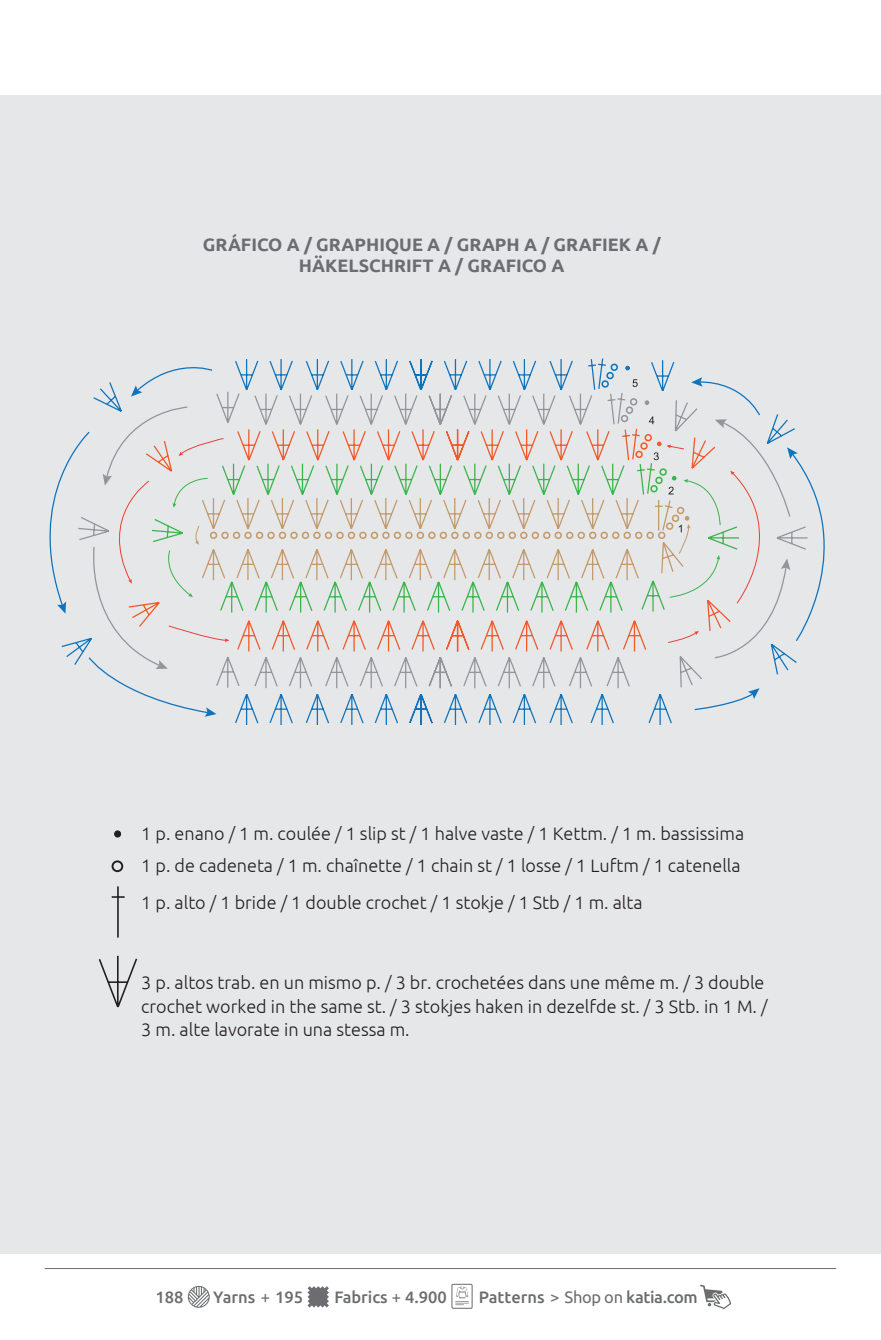
<style>
.page{position:relative;width:881px;height:1340px;background:#fff}
.page>*{position:absolute;margin:0;border:0;box-sizing:border-box;transform-origin:0 0}
.leaflet{font:300 18px/23.6px "Ubuntu";color:#231f20}
.t1{font:700 18px "Ubuntu";color:#6c6d70}
.t2{font:500 16.43px "Ubuntu";color:#6c6d70}
.t3{font:16.43px "Ubuntu";color:#6c6d70}
.s1{font-weight:400}
</style>
<div class="page">
<hr style="left:45px;top:1268px;width:791px;height:1px;background:#6c6d70">
<svg style="left:700px;top:1284px;width:31px;height:25px"></svg>
<svg style="left:188px;top:1286px;width:22px;height:21px"></svg>
<svg style="left:307px;top:1286px;width:22px;height:21px"></svg>
<svg style="left:451px;top:1283px;width:21px;height:25px"></svg>
<div style="left:0;top:95px;width:880px;height:1158px;background:#e6e7e9"></div>
<svg style="left:49px;top:358px;width:776px;height:358px"></svg>
<div style="left:111px;top:860px;width:12px;height:12px;border:2px solid #231f20;border-radius:50%"></div>
<div style="left:114px;top:830px;width:7px;height:7px;border:1px solid #231f20;border-radius:50%"></div>
<svg style="left:98px;top:955px;width:40px;height:53px"></svg>
<hr style="left:117px;top:886px;width:2px;height:51px;background:#231f20">
<p class="t1" style="left:203px;top:233px;width:459px">GRÁFICO A / GRAPHIQUE A / GRAPH A / GRAFIEK A /</p>
<p class="t1" style="left:299px;top:255px;width:267px">HÄKELSCHRIFT A / GRAFICO A</p>
<p class="leaflet" style="left:141px;top:821px;width:604px">1 p. enano / 1 m. coulée / 1 slip st / 1 halve vaste / 1 Kettm. / 1 m. bassissima</p>
<p class="leaflet" style="left:141px;top:853px;width:600px">1 p. de cadeneta / 1 m. chaînette / 1 chain st / 1 losse / 1 Luftm / 1 catenella</p>
<p class="leaflet" style="left:141px;top:890px;width:502px">1 p. alto / 1 bride / 1 double crochet / 1 stokje / 1 Stb / 1 m. alta</p>
<p class="leaflet" style="left:141px;top:970px;width:627px">3 p. altos trab. en un mismo p. / 3 br. crochetées dans une même m. / 3 double crochet worked in the same st. / 3 stokjes haken in dezelfde st. / 3 Stb. in 1 M. /<br>3 m. alte lavorate in una stessa m.</p>
<p class="t2" style="left:334px;top:1287px;width:114px">Fabrics 4.900</p>
<p class="t2" style="left:478px;top:1287px;width:220px">Patterns <span class="s1">&gt; Shop on</span> katia.com</p>
<p class="t2" style="left:155px;top:1287px;width:30px">188</p>
<p class="t2" style="left:213px;top:1287px;width:92px">Yarns <span class="s1">+</span> 195</p>
<p class="t3" style="left:391px;top:1289px;width:11px">+</p>
</div>
